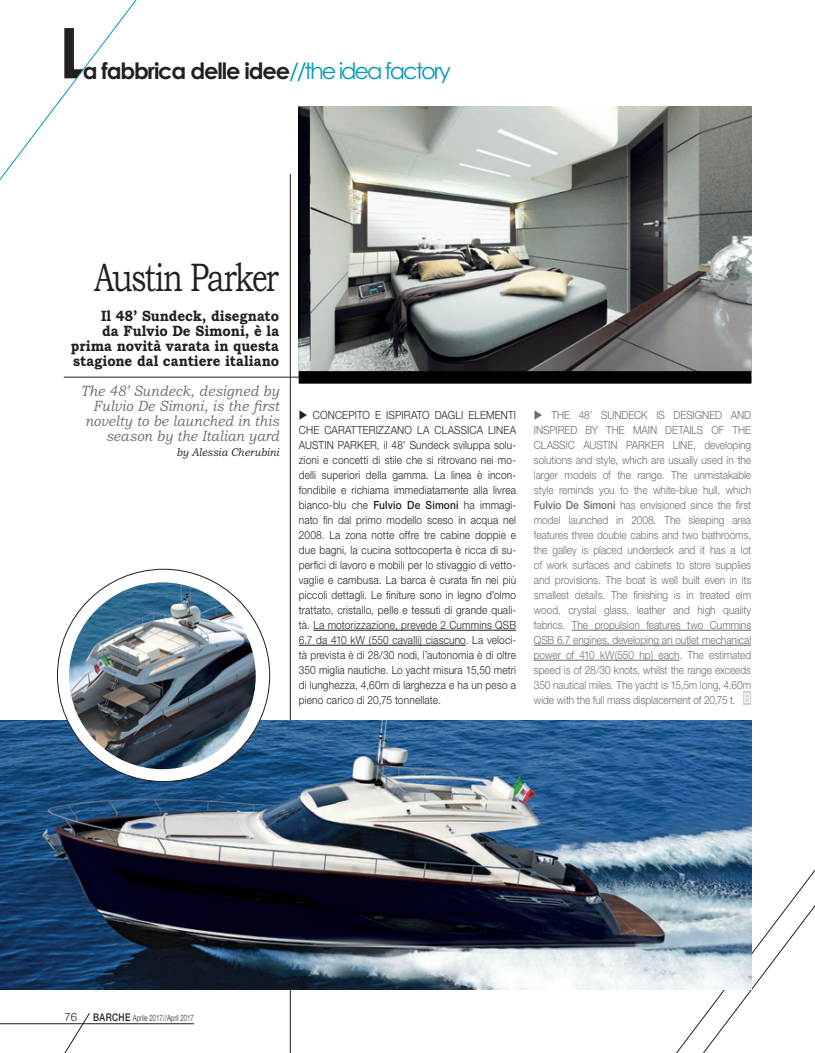
<style>
.page{position:relative;width:815px;height:1053px;background:#fff}
.page>*{position:absolute;margin:0;border:0;box-sizing:border-box;transform-origin:0 0}
.t1{font:700 70px "Century Gothic";color:#231f20}
.t2{font:40px "Bookman Old Style";letter-spacing:-.055em;color:#231f20;scale:.75 1}
.t3{font:700 22.5px "Century Gothic";letter-spacing:-.05em;color:#231f20}
.t4{font:italic 15px/15px "Bookman Old Style";letter-spacing:.01em;color:#6c6d70;text-align:right;scale:.9 1}
.t5{font:700 15px/15px "Bookman Old Style";letter-spacing:.005em;color:#231f20;text-align:right;scale:.9 1}
.t6{font:300 11.25px/15px "Helvetica Neue";letter-spacing:.015em;color:#231f20;text-align:justify;scale:.9 1}
.t7{font:300 11.25px/15px "Helvetica Neue";letter-spacing:-.005em;color:#6c6d70;text-align:justify;scale:.9 1}
.t8{font:italic 11.25px "Bookman Old Style";letter-spacing:.005em;color:#231f20;scale:.9 1}
.t9{font:300 11.25px "Helvetica Neue";letter-spacing:.015em;color:#231f20}
.t10{font:300 8.75px "Helvetica Neue";color:#231f20;scale:.7 1}
.s1{font-weight:400;color:#0099b8}
.s2{font-weight:500}
.s3{font-family:"Volvo Sans";font-weight:400;font-size:14.12px;color:#fff}
.s4{font-weight:500;font-size:10.62px}
</style>
<div class="page">
<svg style="left:589px;top:785px;width:226px;height:267px"></svg>
<svg style="left:60px;top:1013px;width:30px;height:39px"></svg>
<hr style="left:0;top:1023px;width:194px;height:1px;background:#231f20">
<svg style="left:0;top:0;width:137px;height:181px"></svg>
<hr style="left:290px;top:174px;width:1px;height:878px;background:#231f20">
<img style="left:0;top:720px;width:751px;height:269px">
<hr style="left:313px;top:630px;width:203px;height:1px;background:#231f20">
<hr style="left:299px;top:645px;width:167px;height:1px;background:#231f20">
<hr style="left:572px;top:630px;width:179px;height:1px;background:#6c6d70">
<hr style="left:534px;top:645px;width:217px;height:1px;background:#6c6d70">
<hr style="left:534px;top:660px;width:145px;height:1px;background:#6c6d70">
<div style="left:57px;top:569px;width:213px;height:212px;background:#fff;border-radius:50%"></div>
<img style="left:69px;top:582px;width:187px;height:187px;border-radius:93px">
<div style="left:743px;top:691px;width:8px;height:13px;background:#d1d2d4"></div>
<img style="left:299px;top:106px;width:452px;height:265px">
<hr style="left:64px;top:377px;width:687px;height:1px;background:#231f20">
<div style="left:299px;top:371px;width:452px;height:12px;background:#000"></div>
<h1 class="t1" style="left:59px;top:9px;width:32px">L</h1>
<h3 class="t3" style="left:83px;top:57px;width:370px">a fabbrica delle idee<span class="s1">//the idea factory</span></h3>
<p class="t2" style="left:94px;top:254px;width:248px">Austin Parker</p>
<p class="t5" style="left:71px;top:308px;width:233px">Il 48’ Sundeck, disegnato<br>da Fulvio De Simoni, è la prima novità varata in questa stagione dal cantiere italiano</p>
<p class="t4" style="left:81px;top:383px;width:222px">The 48’ Sundeck, designed by<br>Fulvio De Simoni, is the first novelty to be launched in this season by the Italian yard</p>
<p class="t8" style="left:176px;top:446px;width:116px">by Alessia Cherubini</p>
<p class="t6" style="left:299px;top:407px;width:243px">◆ CONCEPITO E ISPIRATO DAGLI ELEMENTI CHE CARATTERIZZANO LA CLASSICA LINEA AUSTIN PARKER, il 48’ Sundeck sviluppa solu&shy;zioni e concetti di stile che si ritrovano nei mo&shy;delli superiori della gamma. La linea è incon&shy;fondibile e richiama immediatamente alla livrea bianco-blu che <span class="s2">Fulvio De Simoni</span> ha immagi&shy;nato fin dal primo modello sceso in acqua nel 2008. La zona notte offre tre cabine doppie e due bagni, la cucina sottocoperta è ricca di su&shy;perfici di lavoro e mobili per lo stivaggio di vetto&shy;vaglie e cambusa. La barca è curata fin nei più piccoli dettagli. Le finiture sono in legno d’olmo trattato, cristallo, pelle e tessuti di grande quali&shy;tà. La motorizzazione, prevede 2 Cummins QSB 6.7 da 410 kW (550 cavalli) ciascuno. La veloci&shy;tà prevista è di 28/30 nodi, l’autonomia è di oltre 350 miglia nautiche. Lo yacht misura 15,50 metri di lunghezza, 4,60m di larghezza e ha un peso a pieno carico di 20,75 tonnellate.</p>
<p class="t7" style="left:534px;top:407px;width:243px">◆ THE 48’ SUNDECK IS DESIGNED AND INSPIRED BY THE MAIN DETAILS OF THE CLASSIC AUSTIN PARKER LINE, developing solutions and style, which are usually used in the larger models of the range. The unmistakable style reminds you to the white-blue hull, which <span class="s2">Fulvio De Simoni</span> has envisioned since the first model launched in 2008. The sleeping area features three double cabins and two bathrooms, the galley is placed underdeck and it has a lot of work surfaces and cabinets to store supplies and provisions. The boat is well built even in its smallest details. The finishing is in treated elm wood, crystal glass, leather and high quality fabrics. The propulsion features two Cummins QSB 6.7 engines, developing an outlet mechanical power of 410 kW(550 hp) each. The estimated speed is of 28/30 knots, whilst the range exceeds 350 nautical miles. The yacht is 15,5m long, 4.60m wide with the full mass displacement of 20,75 t. <span class="s3">B</span></p>
<p class="t9" style="left:64px;top:1010px;width:14px">76</p>
<p class="t10" style="left:93px;top:1012px;width:145px"><span class="s4">BARCHE</span> Aprile 2017//April 2017</p>
</div>
